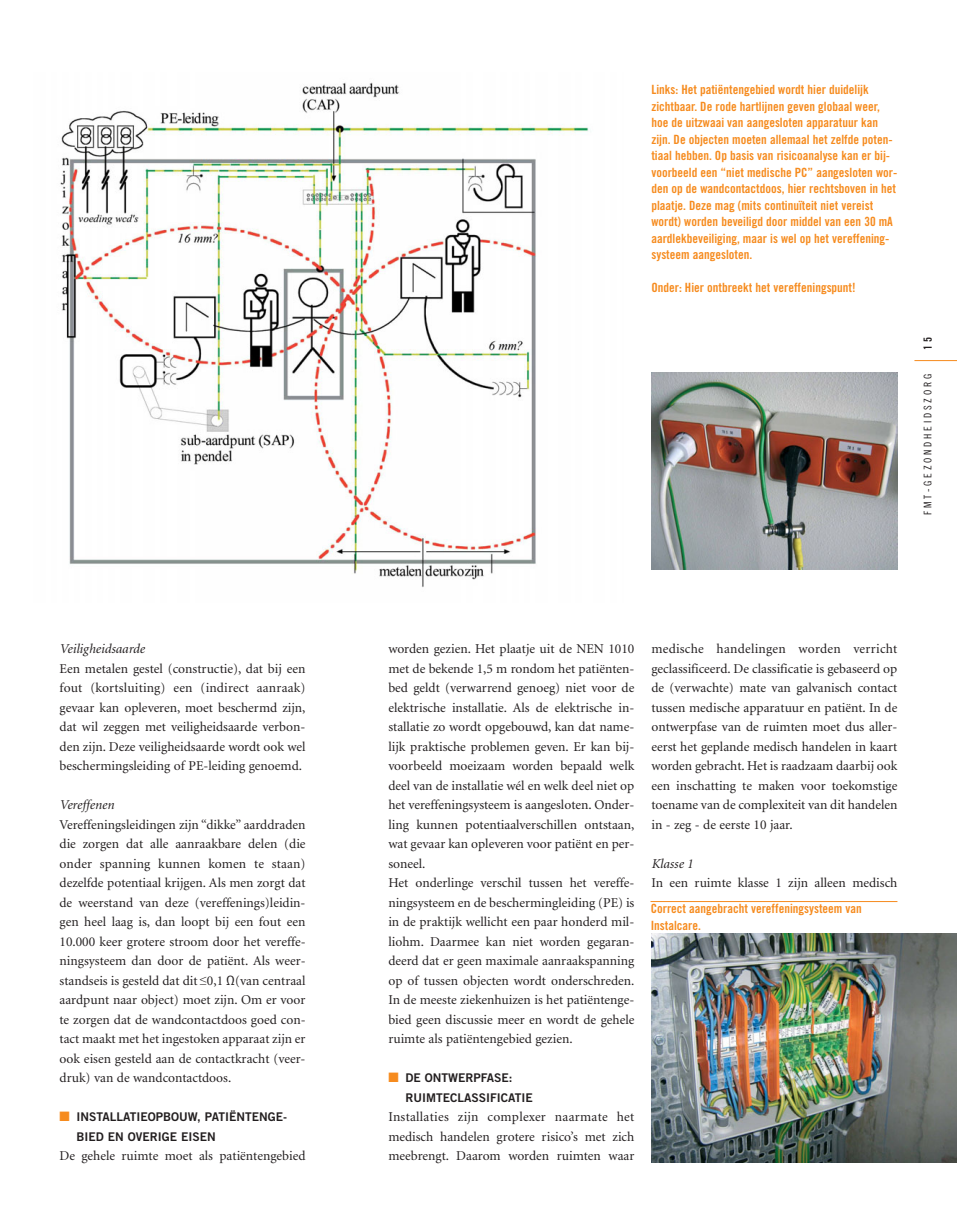
<style>
.page{position:relative;width:957px;height:1212px;background:#fff}
.page>*{position:absolute;margin:0;border:0;box-sizing:border-box;transform-origin:0 0}
.t1{font:13.5px/19.5px "Minion";color:#231f20;text-align:justify}
.t2{font:italic 13.5px "Minion";color:#231f20}
.t3{font:12.75px/16.5px "Trade Gothic Bold Cond Twenty";color:#f68b1e}
.t4{font:12px/19.5px "Trade Gothic Bold Two";color:#231f20}
.t5{font:11.25px "Trade Gothic Bold Cond Twenty";color:#231f20}
.t6{font:10.5px "Trade Gothic Cond Eighteen";letter-spacing:.265em;color:#231f20}
.s1{font-family:"Dax Regular Expert"}
.s2{color:#f68b1e}
</style>
<div class="page">
<img style="left:60px;top:82px;width:529px;height:506px">
<img style="left:651px;top:372px;width:246px;height:198px">
<hr style="left:914px;top:360px;width:43px;height:1px;background:#f68b1e">
<img style="left:651px;top:933px;width:306px;height:229px">
<hr style="left:650px;top:901px;width:247px;height:1px;background:#f68b1e">
<p class="t2" style="left:60px;top:643px;width:87px">Veiligheidsaarde</p>
<p class="t1" style="left:60px;top:660px;width:247px">Een metalen gestel (constructie), dat bij een fout (kortsluiting) een (indirect aanraak) gevaar kan opleveren, moet beschermd zijn, dat wil zeggen met veiligheidsaarde verbon&shy;den zijn. Deze veiligheidsaarde wordt ook wel beschermingsleiding of PE-leiding genoemd.</p>
<p class="t2" style="left:60px;top:799px;width:56px">Vereffenen</p>
<p class="t1" style="left:60px;top:816px;width:248px">Vereffeningsleidingen zijn “dikke” aarddraden die zorgen dat alle aanraakbare delen (die onder spanning kunnen komen te staan) dezelfde potentiaal krijgen. Als men zorgt dat de weerstand van deze (vereffenings)leidin&shy;gen heel laag is, dan loopt bij een fout een 10.000 keer grotere stroom door het vereffe&shy;ningsysteem dan door de patiënt. Als weer&shy;standseis is gesteld dat dit 0,1 <span class="s1">O</span>(van centraal aardpunt naar object) moet zijn. Om er voor te zorgen dat de wandcontactdoos goed con&shy;tact maakt met het ingestoken apparaat zijn er ook eisen gesteld aan de contactkracht (veer&shy;druk) van de wandcontactdoos.</p>
<p class="t4" style="left:77px;top:1108px;width:212px;text-indent:-17px"><span class="s2">■</span> INSTALLATIEOPBOUW, PATIËNTENGE-<br>BIED EN OVERIGE EISEN</p>
<p class="t1" style="left:60px;top:1147px;width:247px">De gehele ruimte moet als patiëntengebied</p>
<p class="t3" style="left:651px;top:82px;width:247px">Links: Het patiëntengebied wordt hier duidelijk zichtbaar. De rode hartlijnen geven globaal weer, hoe de uitzwaai van aangesloten apparatuur kan zijn. De objecten moeten allemaal het zelfde poten&shy;tiaal hebben. Op basis van risicoanalyse kan er bij&shy;voorbeeld een “niet medische PC” aangesloten wor&shy;den op de wandcontactdoos, hier rechtsboven in het plaatje. Deze mag (mits continuïteit niet vereist wordt) worden beveiligd door middel van een 30 mA aardlekbeveiliging, maar is wel op het vereffening&shy;systeem aangesloten.</p>
<p class="t3" style="left:651px;top:280px;width:206px">Onder: Hier ontbreekt het vereffeningspunt!</p>
<p class="t5" style="left:923px;top:350px;width:14px;rotate:-90deg">1 5</p>
<p class="t6" style="left:924px;top:515px;width:142px;rotate:-90deg">FMT-GEZONDHEIDSZORG</p>
<p class="t1" style="left:388px;top:640px;width:248px;text-align:left">worden gezien. Het plaatje uit de NEN 1010 met de bekende 1,5 m rondom het patiënten&shy;bed geldt (verwarrend genoeg) niet voor de elektrische installatie. Als de elektrische in&shy;stallatie zo wordt opgebouwd, kan dat name&shy;lijk praktische problemen geven. Er kan bij&shy;voorbeeld moeizaam worden bepaald welk deel van de installatie wél en welk deel niet op het vereffeningsysteem is aangesloten. Onder&shy;ling kunnen potentiaalverschillen ontstaan, wat gevaar kan opleveren voor patiënt en per&shy;soneel.<br>Het onderlinge verschil tussen het vereffe&shy;ningsysteem en de beschermingleiding (PE) is in de praktijk wellicht een paar honderd mil&shy;liohm. Daarmee kan niet worden gegaran&shy;deerd dat er geen maximale aanraakspanning op of tussen objecten wordt onderschreden.<br>In de meeste ziekenhuizen is het patiëntenge&shy;bied geen discussie meer en wordt de gehele ruimte als patiëntengebied gezien.</p>
<p class="t4" style="left:405px;top:1069px;width:129px;text-indent:-17px"><span class="s2">■</span> DE ONTWERPFASE:<br>RUIMTECLASSIFICATIE</p>
<p class="t1" style="left:388px;top:1108px;width:247px">Installaties zijn complexer naarmate het medisch handelen grotere risico’s met zich meebrengt. Daarom worden ruimten waar</p>
<p class="t1" style="left:651px;top:640px;width:248px">medische handelingen worden verricht geclassificeerd. De classificatie is gebaseerd op de (verwachte) mate van galvanisch contact tussen medische apparatuur en patiënt. In de ontwerpfase van de ruimten moet dus aller&shy;eerst het geplande medisch handelen in kaart worden gebracht. Het is raadzaam daarbij ook een inschatting te maken voor toekomstige toename van de complexiteit van dit handelen in - zeg - de eerste 10 jaar.</p>
<p class="t2" style="left:651px;top:858px;width:43px">Klasse 1</p>
<p class="t1" style="left:651px;top:874px;width:247px">In een ruimte klasse 1 zijn alleen medisch</p>
<p class="t3" style="left:651px;top:901px;width:213px">Correct aangebracht vereffeningsysteem van<br>Instalcare.</p>
</div>
